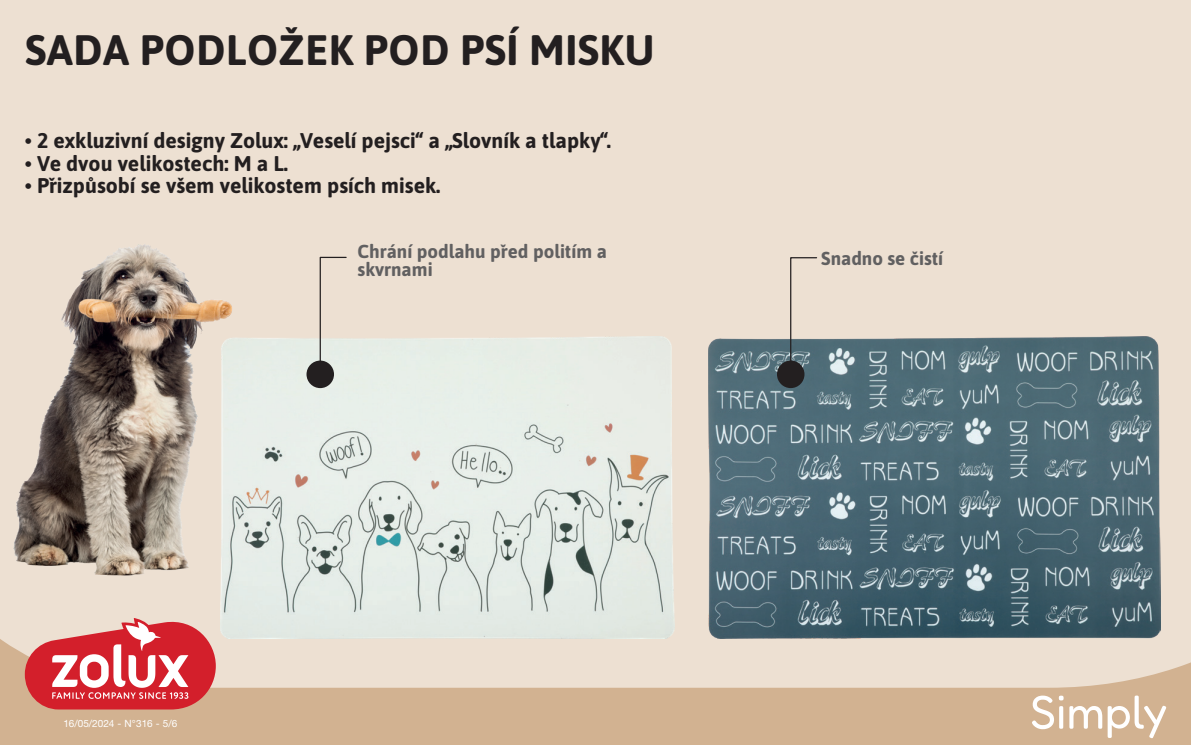
<style>
.page{position:relative;width:1191px;height:745px;background:#fff}
.page>*{position:absolute;margin:0;border:0;box-sizing:border-box;transform-origin:0 0}
.t1{font:700 42.5px "Asap";letter-spacing:.01em;color:#231f20}
.t2{font:700 21.25px "Asap";color:#231f20}
.t3{font:700 18.75px/18.1px "Asap";color:#616061}
.t4{font:10px "Helvetica Neue LT 55 Rm";color:#fff}
</style>
<div class="page">
<div style="left:0;top:0;width:1191px;height:692px;background:#ede0d2"></div>
<svg style="left:0;top:622px;width:1191px;height:122px;fill:#d2b291"></svg>
<svg style="left:1032px;top:695px;width:31px;height:33px"></svg>
<svg style="left:1069px;top:695px;width:97px;height:42px"></svg>
<img style="left:220px;top:336px;width:455px;height:302px">
<img style="left:708px;top:336px;width:452px;height:302px">
<svg style="left:789px;top:257px;width:29px;height:118px"></svg>
<div style="left:777px;top:360px;width:27px;height:28px;background:#231f20;border-radius:50%"></div>
<svg style="left:319px;top:256px;width:28px;height:119px"></svg>
<div style="left:306px;top:360px;width:28px;height:28px;background:#231f20;border-radius:50%"></div>
<img style="left:13px;top:244px;width:287px;height:341px">
<svg style="left:25px;top:618px;width:191px;height:91px"></svg>
<h1 class="t1" style="left:25px;top:20px;width:631px">SADA PODLOŽEK POD PSÍ MISKU</h1>
<p class="t2" style="left:25px;top:126px;width:588px">• 2 exkluzivní designy Zolux: „Veselí pejsci“ a „Slovník a tlapky“.</p>
<p class="t2" style="left:25px;top:148px;width:264px">• Ve dvou velikostech: M a L.</p>
<p class="t2" style="left:25px;top:171px;width:417px">• Přizpůsobí se všem velikostem psích misek.</p>
<p class="t3" style="left:357px;top:241px;width:251px">Chrání podlahu před politím a skvrnami</p>
<p class="t3" style="left:821px;top:248px;width:123px">Snadno se čistí</p>
<p class="t4" style="left:63px;top:717px;width:115px">16/05/2024 - N°316 - 5/6</p>
</div>
